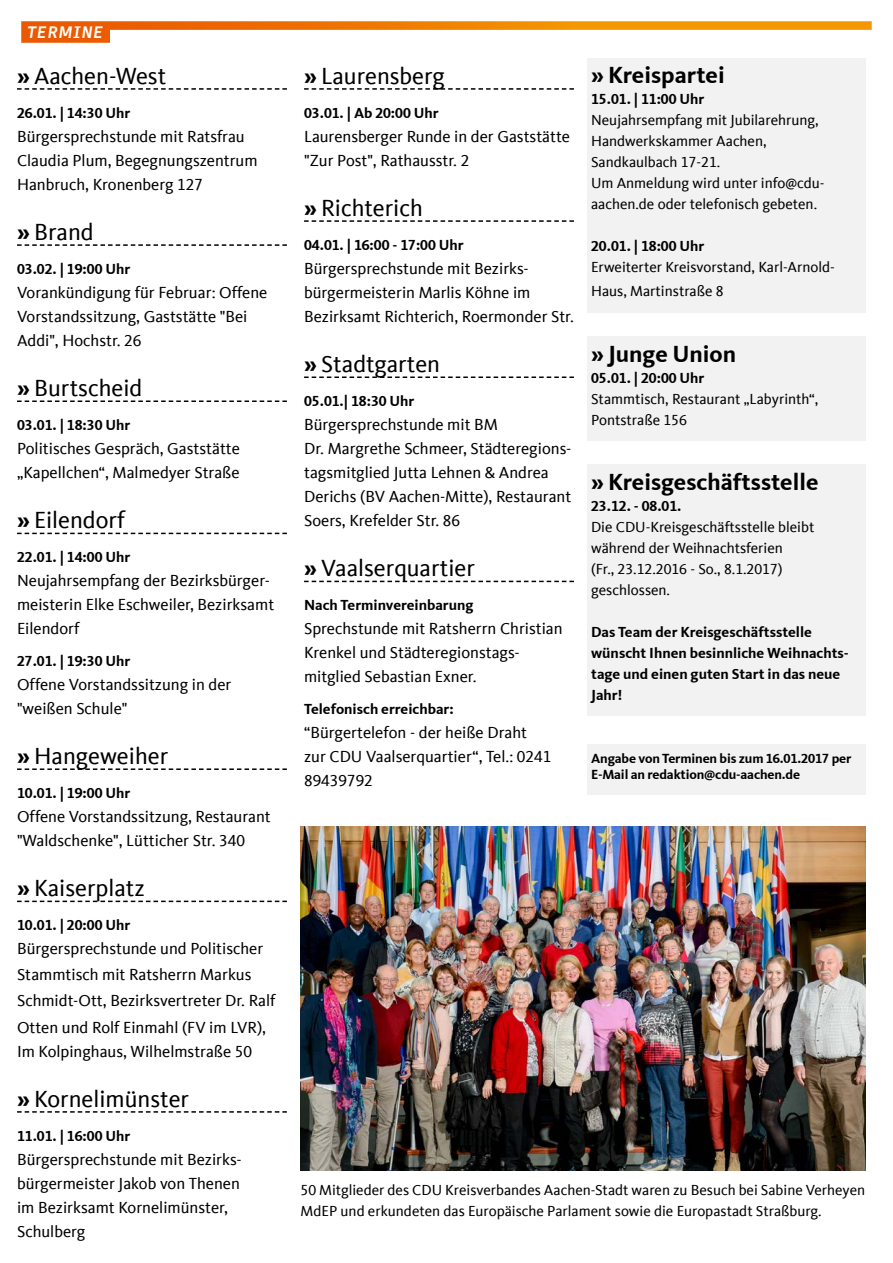
<style>
.page{position:relative;width:893px;height:1263px;background:#fff}
.page>*{position:absolute;margin:0;border:0;box-sizing:border-box;transform-origin:0 0}
.t1{font:24px "CDU Kievit Tab";color:#000}
.t2{font:700 24px "CDU Kievit Tab";color:#000}
.t3{font:16.5px/24px "CDU Kievit Tab";color:#000}
.t4{font:italic 700 16.5px "CDU Skopex";letter-spacing:.05em;color:#fff}
.t5{font:15px/21px "CDU Kievit Tab";color:#000}
.t6{font:700 15px/21px "CDU Kievit Tab";color:#000}
.t7{font:700 13.65px/16.4px "CDU Kievit Tab";letter-spacing:-.01em;color:#000}
.s1{font-weight:700}
</style>
<div class="page">
<svg style="left:21px;top:21px;width:851px;height:22px"></svg>
<svg style="left:17px;top:88px;width:270px;height:2px"></svg>
<svg style="left:17px;top:244px;width:270px;height:2px"></svg>
<svg style="left:17px;top:400px;width:270px;height:2px"></svg>
<svg style="left:17px;top:533px;width:270px;height:1px"></svg>
<svg style="left:17px;top:768px;width:270px;height:2px"></svg>
<svg style="left:17px;top:901px;width:270px;height:1px"></svg>
<svg style="left:17px;top:1111px;width:270px;height:2px"></svg>
<svg style="left:304px;top:88px;width:270px;height:2px"></svg>
<svg style="left:304px;top:220px;width:270px;height:2px"></svg>
<svg style="left:304px;top:376px;width:270px;height:2px"></svg>
<svg style="left:304px;top:581px;width:270px;height:1px"></svg>
<div style="left:587px;top:58px;width:278px;height:56px;background:#f2f2f2"></div>
<div style="left:587px;top:106px;width:278px;height:207px;background:#f2f2f2"></div>
<div style="left:587px;top:336px;width:278px;height:56px;background:#f2f2f2"></div>
<div style="left:587px;top:384px;width:278px;height:57px;background:#f2f2f2"></div>
<div style="left:587px;top:465px;width:278px;height:56px;background:#f2f2f2"></div>
<div style="left:587px;top:513px;width:278px;height:203px;background:#f2f2f2"></div>
<div style="left:587px;top:745px;width:278px;height:50px;background:#f2f2f2"></div>
<img style="left:301px;top:826px;width:564px;height:345px">
<p class="t4" style="left:28px;top:23px;width:77px">TERMINE</p>
<h1 class="t1" style="left:17px;top:62px;width:151px"><span class="s1">»</span> Aachen-West</h1>
<p class="t6" style="left:17px;top:102px;width:115px">26.01. | 14:30 Uhr</p>
<p class="t3" style="left:17px;top:124px;width:242px">Bürgersprechstunde mit Ratsfrau<br>Claudia Plum, Begegnungszentrum<br>Hanbruch, Kronenberg 127</p>
<h1 class="t1" style="left:17px;top:219px;width:78px"><span class="s1">»</span> Brand</h1>
<p class="t6" style="left:17px;top:258px;width:115px">03.02. | 19:00 Uhr</p>
<p class="t3" style="left:17px;top:280px;width:252px">Vorankündigung für Februar: Offene<br>Vorstandssitzung, Gaststätte "Bei<br>Addi", Hochstr. 26</p>
<h1 class="t1" style="left:17px;top:375px;width:127px"><span class="s1">»</span> Burtscheid</h1>
<p class="t6" style="left:17px;top:414px;width:115px">03.01. | 18:30 Uhr</p>
<p class="t3" style="left:17px;top:437px;width:224px">Politisches Gespräch, Gaststätte „Kapellchen“, Malmedyer Straße</p>
<h1 class="t1" style="left:17px;top:507px;width:109px"><span class="s1">»</span> Eilendorf</h1>
<p class="t6" style="left:17px;top:547px;width:115px">22.01. | 14:00 Uhr</p>
<p class="t3" style="left:17px;top:569px;width:259px">Neujahrsempfang der Bezirksbürger&shy;meisterin Elke Eschweiler, Bezirksamt<br>Eilendorf</p>
<p class="t6" style="left:17px;top:650px;width:115px">27.01. | 19:30 Uhr</p>
<p class="t3" style="left:17px;top:672px;width:216px">Offene Vorstandssitzung in der "weißen Schule"</p>
<h1 class="t1" style="left:17px;top:743px;width:153px"><span class="s1">»</span> Hangeweiher</h1>
<p class="t6" style="left:17px;top:782px;width:115px">10.01. | 19:00 Uhr</p>
<p class="t3" style="left:17px;top:805px;width:255px">Offene Vorstandssitzung, Restaurant "Waldschenke", Lütticher Str. 340</p>
<h1 class="t1" style="left:17px;top:875px;width:129px"><span class="s1">»</span> Kaiserplatz</h1>
<p class="t6" style="left:17px;top:914px;width:115px">10.01. | 20:00 Uhr</p>
<p class="t3" style="left:17px;top:936px;width:260px;line-height:26.1px">Bürgersprechstunde und Politischer Stammtisch mit Ratsherrn Markus Schmidt-Ott, Bezirksvertreter Dr. Ralf Otten und Rolf Einmahl (FV im LVR),</p>
<p class="t3" style="left:17px;top:1039px;width:237px">Im Kolpinghaus, Wilhelmstraße 50</p>
<h1 class="t1" style="left:17px;top:1085px;width:174px"><span class="s1">»</span> Kornelimünster</h1>
<p class="t6" style="left:17px;top:1125px;width:115px">11.01. | 16:00 Uhr</p>
<p class="t3" style="left:17px;top:1147px;width:226px">Bürgersprechstunde mit Bezirks&shy;bürgermeister Jakob von Thenen im Bezirksamt Kornelimünster,<br>Schulberg</p>
<h1 class="t1" style="left:304px;top:62px;width:142px"><span class="s1">»</span> Laurensberg</h1>
<p class="t6" style="left:304px;top:102px;width:136px">03.01. | Ab 20:00 Uhr</p>
<p class="t3" style="left:304px;top:124px;width:267px">Laurensberger Runde in der Gaststätte "Zur Post", Rathausstr. 2</p>
<h1 class="t1" style="left:304px;top:195px;width:120px"><span class="s1">»</span> Richterich</h1>
<p class="t6" style="left:304px;top:234px;width:161px">04.01. | 16:00 - 17:00 Uhr</p>
<p class="t3" style="left:304px;top:256px;width:271px">Bürgersprechstunde mit Bezirks&shy;bürgermeisterin Marlis Köhne im<br>Bezirksamt Richterich, Roermonder Str.</p>
<h1 class="t1" style="left:304px;top:351px;width:138px"><span class="s1">»</span> Stadtgarten</h1>
<p class="t6" style="left:304px;top:390px;width:112px">05.01.| 18:30 Uhr</p>
<p class="t3" style="left:304px;top:413px;width:269px">Bürgersprechstunde mit BM<br>Dr. Margrethe Schmeer, Städteregions&shy;tagsmitglied Jutta Lehnen &amp; Andrea Derichs (BV Aachen-Mitte), Restaurant Soers, Krefelder Str. 86</p>
<h1 class="t1" style="left:304px;top:555px;width:172px"><span class="s1">»</span> Vaalserquartier</h1>
<p class="t6" style="left:304px;top:595px;width:171px">Nach Terminvereinbarung</p>
<p class="t3" style="left:304px;top:617px;width:260px">Sprechstunde mit Ratsherrn Christian<br>Krenkel und Städteregionstags&shy;mitglied Sebastian Exner.</p>
<p class="t6" style="left:304px;top:698px;width:151px">Telefonisch erreichbar:</p>
<p class="t3" style="left:304px;top:720px;width:249px">“Bürgertelefon - der heiße Draht zur CDU Vaalserquartier“, Tel.: 0241<br>89439792</p>
<h1 class="t2" style="left:591px;top:61px;width:135px">» Kreispartei</h1>
<p class="t6" style="left:591px;top:89px;width:115px">15.01. | 11:00 Uhr</p>
<p class="t5" style="left:591px;top:110px;width:235px">Neujahrsempfang mit Jubilarehrung,<br>Handwerkskammer Aachen,<br>Sandkaulbach 17-21.<br>Um Anmeldung wird unter info@cdu&shy;aachen.de oder telefonisch gebeten.</p>
<p class="t6" style="left:591px;top:236px;width:115px">20.01. | 18:00 Uhr</p>
<p class="t5" style="left:591px;top:256px;width:245px;line-height:24px">Erweiterter Kreisvorstand, Karl-Arnold-<br>Haus, Martinstraße 8</p>
<h1 class="t2" style="left:591px;top:340px;width:146px">» Junge Union</h1>
<p class="t6" style="left:591px;top:367px;width:115px">05.01. | 20:00 Uhr</p>
<p class="t5" style="left:591px;top:388px;width:229px">Stammtisch, Restaurant „Labyrinth“,<br>Pontstraße 156</p>
<h1 class="t2" style="left:591px;top:468px;width:229px">» Kreisgeschäftsstelle</h1>
<p class="t6" style="left:591px;top:495px;width:92px">23.12. - 08.01.</p>
<p class="t5" style="left:591px;top:517px;width:225px">Die CDU-Kreisgeschäftsstelle bleibt während der Weihnachtsferien<br>(Fr., 23.12.2016 - So., 8.1.2017) geschlossen.</p>
<p class="t6" style="left:591px;top:621px;width:259px">Das Team der Kreisgeschäftsstelle wünscht Ihnen besinnliche Weihnachts&shy;tage und einen guten Start in das neue<br>Jahr!</p>
<p class="t7" style="left:591px;top:750px;width:262px">Angabe von Terminen bis zum 16.01.2017 per<br>E-Mail an redaktion@cdu-aachen.de</p>
<p class="t5" style="left:301px;top:1179px;width:566px">50 Mitglieder des CDU Kreisverbandes Aachen-Stadt waren zu Besuch bei Sabine Verheyen<br>MdEP und erkundeten das Europäische Parlament sowie die Europastadt Straßburg.</p>
</div>
